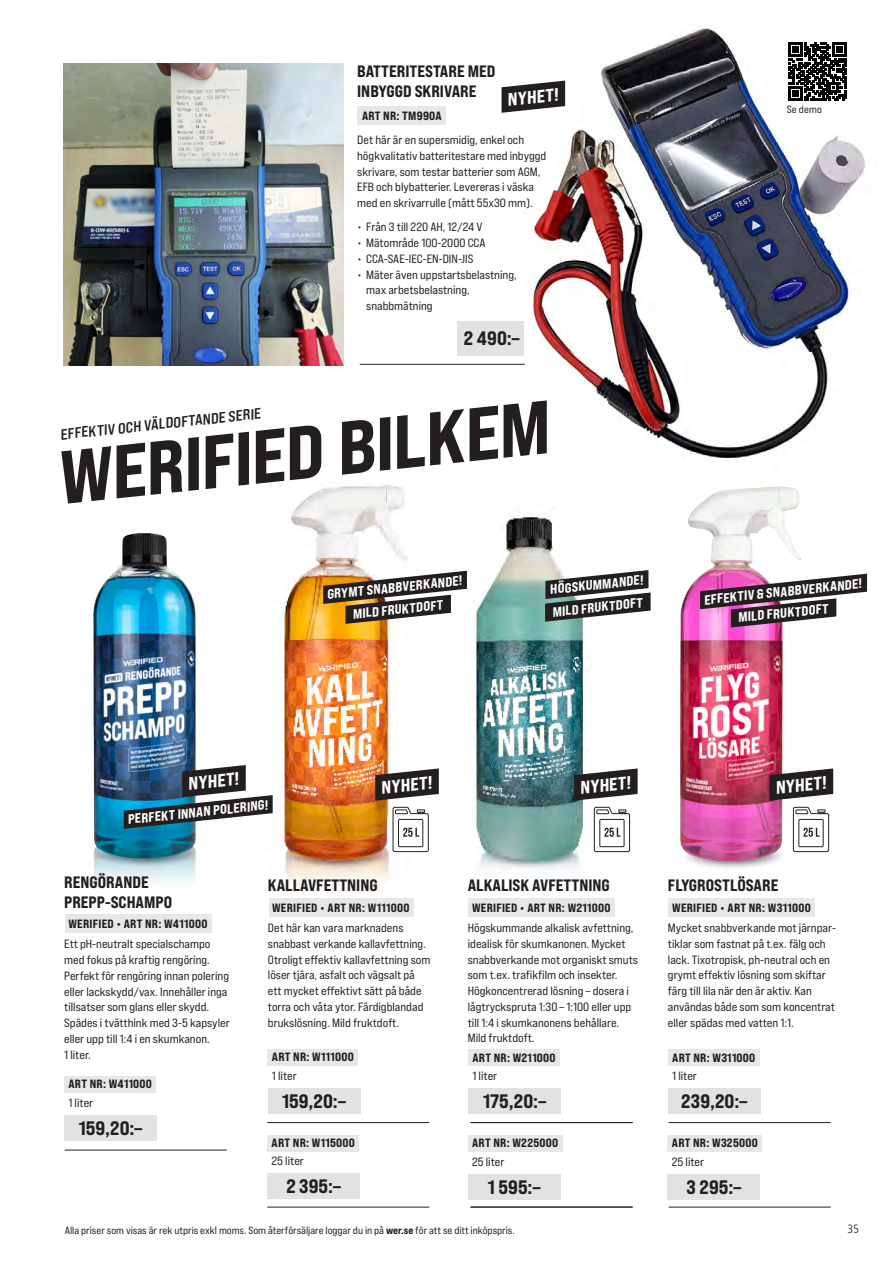
<style>
.page{position:relative;width:893px;height:1263px;background:#fff}
.page>*{position:absolute;margin:0;border:0;box-sizing:border-box;transform-origin:0 0}
.t1{font:75px "Bebas Neue Pro Exp Eb";color:#231f20}
.t2{font:19.5px "Bebas Neue Pro Exp Eb";letter-spacing:.005em;color:#231f20}
.t3{font:18px "Bebas Neue Pro Exp Eb";color:#fff}
.t4{font:16.5px/19.8px "Bebas Neue Pro Exp Eb";color:#231f20}
.t5{font:15px "Bebas Neue Pro Exp Bd";color:#231f20}
.t6{font:13.5px "Bebas Neue Pro Exp Eb";color:#fff}
.t7{font:12px/15.8px "Bebas Neue Pro Exp Rg";color:#231f20}
.t8{font:12px "Bebas Neue Pro Exp Eb";letter-spacing:.02em;color:#231f20}
.t9{font:300 condensed 12px "Frutiger LT Std";color:#231f20}
.t10{font:10.5px "Bebas Neue Pro Exp Rg";color:#231f20}
.s1{font-family:"Bebas Neue Pro Exp Eb"}
</style>
<div class="page">
<img style="left:64px;top:64px;width:280px;height:301px">
<img style="left:472px;top:26px;width:394px;height:432px">
<div style="left:357px;top:106px;width:89px;height:18px;background:#e6e7e9"></div>
<img style="left:281px;top:484px;width:130px;height:401px">
<img style="left:465px;top:517px;width:126px;height:353px">
<img style="left:680px;top:486px;width:133px;height:382px">
<div style="left:468px;top:898px;width:147px;height:18px;background:#e6e7e9"></div>
<div style="left:269px;top:898px;width:144px;height:18px;background:#e6e7e9"></div>
<div style="left:669px;top:898px;width:146px;height:18px;background:#e6e7e9"></div>
<div style="left:267px;top:1174px;width:93px;height:25px;background:#e1e2e4"></div>
<div style="left:468px;top:1174px;width:93px;height:26px;background:#e1e2e4"></div>
<div style="left:668px;top:1174px;width:92px;height:26px;background:#e1e2e4"></div>
<div style="left:268px;top:1088px;width:92px;height:26px;background:#e1e2e4"></div>
<div style="left:468px;top:1088px;width:93px;height:26px;background:#e1e2e4"></div>
<div style="left:668px;top:1088px;width:93px;height:26px;background:#e1e2e4"></div>
<div style="left:267px;top:1135px;width:92px;height:16px;background:#e6e7e9"></div>
<div style="left:468px;top:1135px;width:94px;height:17px;background:#e6e7e9"></div>
<div style="left:668px;top:1135px;width:94px;height:17px;background:#e6e7e9"></div>
<div style="left:268px;top:1049px;width:90px;height:17px;background:#e6e7e9"></div>
<div style="left:468px;top:1050px;width:92px;height:16px;background:#e6e7e9"></div>
<div style="left:668px;top:1050px;width:91px;height:16px;background:#e6e7e9"></div>
<svg style="left:392px;top:807px;width:37px;height:45px"></svg>
<svg style="left:594px;top:807px;width:36px;height:45px"></svg>
<svg style="left:793px;top:807px;width:36px;height:45px"></svg>
<svg style="left:502px;top:81px;width:63px;height:32px"></svg>
<svg style="left:375px;top:768px;width:64px;height:33px"></svg>
<svg style="left:574px;top:768px;width:64px;height:33px"></svg>
<svg style="left:770px;top:768px;width:63px;height:33px"></svg>
<svg style="left:323px;top:571px;width:144px;height:53px"></svg>
<svg style="left:700px;top:574px;width:167px;height:53px"></svg>
<svg style="left:545px;top:570px;width:106px;height:52px"></svg>
<img style="left:93px;top:533px;width:103px;height:349px">
<div style="left:65px;top:914px;width:146px;height:19px;background:#e6e7e9"></div>
<div style="left:64px;top:1115px;width:93px;height:26px;background:#e1e2e4"></div>
<div style="left:64px;top:1076px;width:92px;height:17px;background:#e6e7e9"></div>
<svg style="left:124px;top:765px;width:149px;height:64px"></svg>
<div style="left:458px;top:322px;width:66px;height:34px;background:#e1e2e4"></div>
<hr style="left:360px;top:364px;width:165px;height:1px;background:#231f20">
<hr style="left:65px;top:1150px;width:162px;height:1px;background:#231f20">
<hr style="left:267px;top:1207px;width:162px;height:1px;background:#231f20">
<hr style="left:471px;top:1207px;width:162px;height:1px;background:#231f20">
<hr style="left:669px;top:1207px;width:162px;height:1px;background:#231f20">
<hr style="left:267px;top:1122px;width:162px;height:1px;background:#231f20">
<hr style="left:471px;top:1122px;width:162px;height:1px;background:#231f20">
<hr style="left:669px;top:1122px;width:162px;height:1px;background:#231f20">
<svg style="left:785px;top:40px;width:64px;height:63px"></svg>
<svg style="left:788px;top:43px;width:58px;height:58px"></svg>
<h3 class="t4" style="left:357px;top:61px;width:140px">BATTERITESTARE MED<br>INBYGGD SKRIVARE</h3>
<p class="t8" style="left:362px;top:108px;width:81px">ART NR: TM990A</p>
<p class="t7" style="left:357px;top:132px;width:191px">Det här är en supersmidig, enkel och högkvalitativ batteritestare med inbyggd skrivare, som testar batterier som AGM, EFB och blybatterier. Levereras i väska med en skrivarrulle (mått 55x30 mm).</p>
<p class="t7" style="left:357px;top:219px;width:127px">• Från 3 till 220 AH, 12/24 V</p>
<p class="t7" style="left:357px;top:235px;width:130px">• Mätområde 100-2000 CCA</p>
<p class="t7" style="left:357px;top:250px;width:118px">• CCA-SAE-IEC-EN-DIN-JIS</p>
<p class="t7" style="left:366px;top:266px;width:152px;text-indent:-9px">• Mäter även uppstartsbelastning, max arbetsbelastning, snabbmätning</p>
<h3 class="t3" style="left:506px;top:88px;width:53px;rotate:-6deg">NYHET!</h3>
<h2 class="t2" style="left:464px;top:326px;width:57px">2 490:–</h2>
<h1 class="t1" style="left:52px;top:432px;width:496px;rotate:-6deg">WERIFIED BILKEM</h1>
<p class="t5" style="left:59px;top:425px;width:203px;rotate:-6deg">EFFEKTIV OCH VÄLDOFTANDE SERIE</p>
<p class="t10" style="left:787px;top:103px;width:37px">Se demo</p>
<h3 class="t3" style="left:187px;top:773px;width:53px;rotate:-6deg">NYHET!</h3>
<p class="t6" style="left:127px;top:811px;width:143px;rotate:-6deg">PERFEKT INNAN POLERING!</p>
<p class="t6" style="left:549px;top:581px;width:95px;rotate:-6deg">HÖGSKUMMANDE!</p>
<p class="t6" style="left:326px;top:586px;width:137px;rotate:-6deg">GRYMT SNABBVERKANDE!</p>
<p class="t6" style="left:703px;top:591px;width:160px;rotate:-6deg">EFFEKTIV &amp; SNABBVERKANDE!</p>
<p class="t6" style="left:551px;top:603px;width:92px;rotate:-6deg">MILD FRUKTDOFT</p>
<p class="t6" style="left:352px;top:606px;width:92px;rotate:-6deg">MILD FRUKTDOFT</p>
<p class="t6" style="left:737px;top:609px;width:92px;rotate:-6deg">MILD FRUKTDOFT</p>
<h3 class="t3" style="left:380px;top:776px;width:53px;rotate:-6deg">NYHET!</h3>
<h3 class="t3" style="left:579px;top:776px;width:53px;rotate:-6deg">NYHET!</h3>
<h3 class="t3" style="left:774px;top:776px;width:53px;rotate:-6deg">NYHET!</h3>
<h3 class="t4" style="left:64px;top:872px;width:109px">RENGÖRANDE<br>PREPP-SCHAMPO</h3>
<p class="t8" style="left:68px;top:917px;width:141px">WERIFIED • ART NR: W411000</p>
<p class="t7" style="left:64px;top:936px;width:167px">Ett pH-neutralt specialschampo med fokus på kraftig rengöring.<br>Perfekt för rengöring innan polering eller lackskydd/vax. Innehåller inga tillsatser som glans eller skydd.<br>Spädes i tvätthink med 3-5 kapsyler eller upp till 1:4 i en skumkanon.<br>1 liter.</p>
<p class="t8" style="left:68px;top:1076px;width:85px">ART NR: W411000</p>
<p class="t7" style="left:68px;top:1095px;width:26px">1 liter</p>
<h2 class="t2" style="left:79px;top:1116px;width:65px">159,20:–</h2>
<h3 class="t4" style="left:268px;top:875px;width:111px">KALLAVFETTNING</h3>
<p class="t8" style="left:272px;top:900px;width:139px">WERIFIED • ART NR: W111000</p>
<p class="t7" style="left:268px;top:920px;width:164px">Det här kan vara marknadens snabbast verkande kallavfettning.<br>Otroligt effektiv kallavfettning som löser tjära, asfalt och vägsalt på ett mycket effektivt sätt på både torra och våta ytor. Färdigblandad brukslösning. Mild fruktdoft.</p>
<p class="t8" style="left:272px;top:1049px;width:83px">ART NR: W111000</p>
<p class="t7" style="left:272px;top:1067px;width:26px">1 liter</p>
<h3 class="t4" style="left:468px;top:875px;width:144px">ALKALISK AVFETTNING</h3>
<p class="t8" style="left:472px;top:900px;width:140px">WERIFIED • ART NR: W211000</p>
<p class="t7" style="left:468px;top:920px;width:172px">Högskummande alkalisk avfettning, idealisk för skumkanonen. Mycket snabbverkande mot organiskt smuts som t.ex. trafikfilm och insekter.<br>Högkoncentrerad lösning – dosera i lågtryckspruta 1:30 – 1:100 eller upp till 1:4 i skumkanonens behållare.<br>Mild fruktdoft.</p>
<p class="t8" style="left:472px;top:1050px;width:85px">ART NR: W211000</p>
<p class="t7" style="left:472px;top:1068px;width:26px">1 liter</p>
<h3 class="t4" style="left:668px;top:875px;width:112px">FLYGROSTLÖSARE</h3>
<p class="t8" style="left:672px;top:900px;width:140px">WERIFIED • ART NR: W311000</p>
<p class="t7" style="left:668px;top:920px;width:170px">Mycket snabbverkande mot järnpar&shy;tiklar som fastnat på t.ex. fälg och lack. Tixotropisk, ph-neutral och en grymt effektiv lösning som skiftar färg till lila när den är aktiv. Kan användas både som som koncentrat eller spädas med vatten 1:1.</p>
<p class="t8" style="left:672px;top:1050px;width:85px">ART NR: W311000</p>
<p class="t7" style="left:672px;top:1068px;width:26px">1 liter</p>
<h2 class="t2" style="left:282px;top:1089px;width:65px">159,20:–</h2>
<h2 class="t2" style="left:483px;top:1089px;width:65px">175,20:–</h2>
<h2 class="t2" style="left:681px;top:1089px;width:68px">239,20:–</h2>
<p class="t8" style="left:272px;top:1135px;width:85px">ART NR: W115000</p>
<p class="t7" style="left:272px;top:1153px;width:34px">25 liter</p>
<p class="t8" style="left:472px;top:1135px;width:88px">ART NR: W225000</p>
<p class="t7" style="left:472px;top:1153px;width:34px">25 liter</p>
<p class="t8" style="left:672px;top:1135px;width:88px">ART NR: W325000</p>
<p class="t7" style="left:672px;top:1153px;width:34px">25 liter</p>
<h2 class="t2" style="left:286px;top:1174px;width:56px">2 395:–</h2>
<h2 class="t2" style="left:488px;top:1174px;width:54px">1 595:–</h2>
<h2 class="t2" style="left:687px;top:1174px;width:56px">3 295:–</h2>
<p class="t10" style="left:65px;top:1224px;width:451px">Alla priser som visas är rek utpris exkl moms. Som återförsäljare loggar du in på <span class="s1">wer.se</span> för att se ditt inköpspris.</p>
<p class="t9" style="left:848px;top:1222px;width:13px">35</p>
</div>
